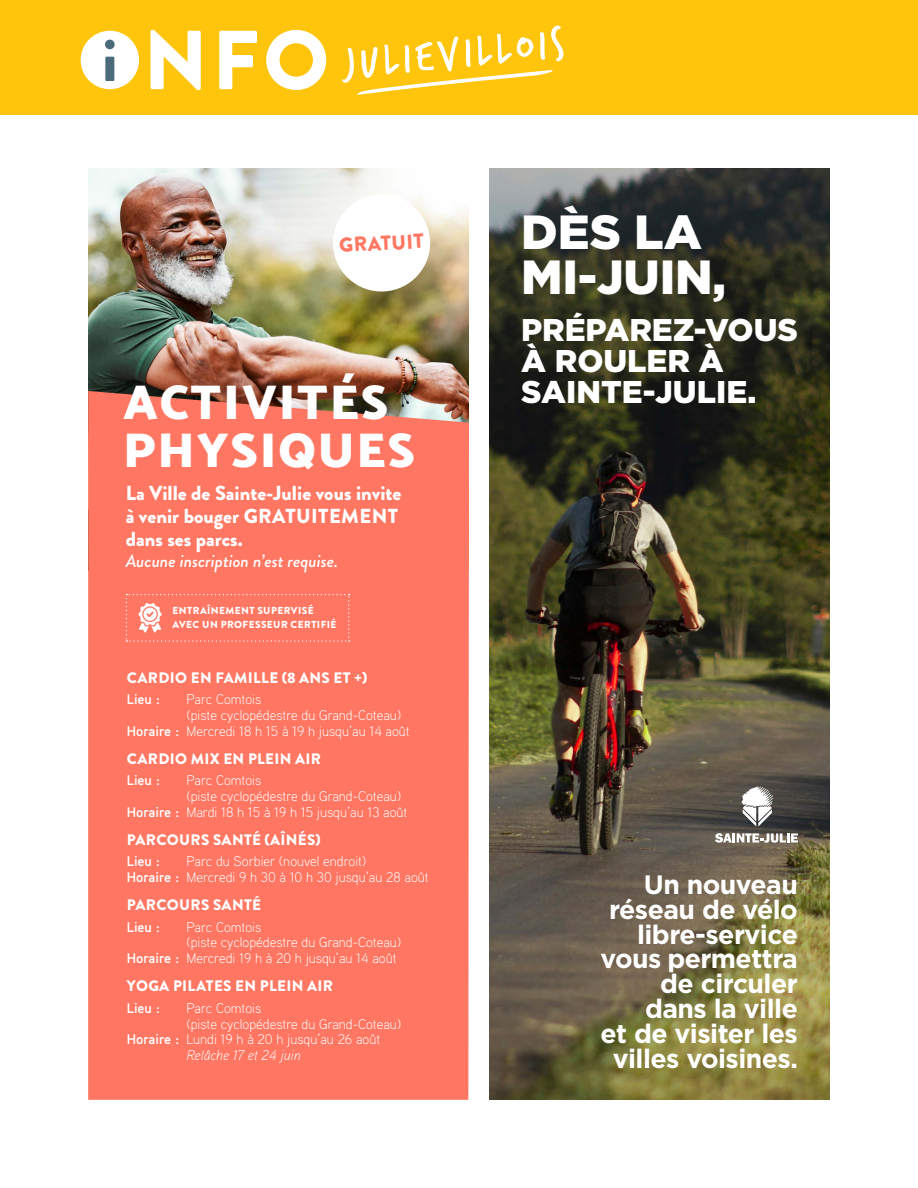
<style>
.page{position:relative;width:918px;height:1188px;background:#fff}
.page>*{position:absolute;margin:0;border:0;box-sizing:border-box;transform-origin:0 0}
.t1{font:900 83.55px "Brandon Grotesque";color:#fff}
.t2{font:900 49.05px/48px "Catamaran";letter-spacing:.04em;color:#fff}
.t3{font:900 47.85px/45.2px "Gotham";letter-spacing:-.005em;color:#fff}
.t4{font:47.1px "Trash Hand";color:#fff}
.t5{font:900 31.35px/31.3px "Gotham";color:#fff}
.t6{font:700 26.55px/24.9px "Gotham";letter-spacing:-.02em;color:#fff;text-align:right}
.t7{font:900 20.25px/22.8px "Brandon Grotesque";color:#fff}
.t8{font:900 20.25px "Brandon Grotesque";color:#ff7762}
.t9{font:italic 500 17.7px "Brandon Grotesque";color:#fff}
.t10{font:900 15.15px "Brandon Grotesque";letter-spacing:.02em;color:#fff}
.t11{font:300 13.95px/15.9px "Aaux Pro";color:#fff;text-align:center}
.t12{font:700 13.95px "Aaux Pro";color:#fff}
.t13{font:italic 300 13.95px "Aaux Pro";color:#fff}
.t14{font:900 10.2px/14px "Brandon Grotesque";letter-spacing:.04em;color:#fff}
.s1{font-size:60.9px;color:#4b6b7b}
.s2{font-weight:700}
</style>
<div class="page">
<div style="left:0;top:0;width:918px;height:114px;background:#ffc40c"></div>
<div style="left:81px;top:31px;width:58px;height:58px;background:#fff;border-radius:50%"></div>
<svg style="left:357px;top:70px;width:196px;height:25px"></svg>
<img style="left:88px;top:168px;width:381px;height:223px">
<div style="left:88px;top:391px;width:381px;height:709px;background:#ff7762"></div>
<svg style="left:332px;top:193px;width:99px;height:100px"></svg>
<svg style="left:126px;top:594px;width:224px;height:48px;background:#ff7e6a"></svg>
<img style="left:489px;top:168px;width:341px;height:932px">
<svg style="left:741px;top:786px;width:32px;height:41px"></svg>
<svg style="left:715px;top:833px;width:83px;height:10px"></svg>
<h1 class="t1" style="left:102px;top:1px;width:229px"><span class="s1">i</span> NFO</h1>
<h3 class="t4" style="left:343px;top:42px;width:221px;rotate:-6deg">juliEvillois</h3>
<h3 class="t8" style="left:338px;top:231px;width:86px;rotate:-3deg">GRATUIT</h3>
<h2 class="t2" style="left:123px;top:377px;width:293px">ACTIVITÉS<br>PHYSIQUES</h2>
<h3 class="t7" style="left:126px;top:482px;width:277px">La Ville de Sainte-Julie vous invite à venir bouger GRATUITEMENT dans ses parcs.</h3>
<p class="t9" style="left:126px;top:549px;width:214px">Aucune inscription n’est requise.</p>
<p class="t14" style="left:173px;top:604px;width:165px">ENTRAÎNEMENT SUPERVISÉ<br>AVEC UN PROFESSEUR CERTIFIÉ</p>
<p class="t10" style="left:127px;top:667px;width:242px">CARDIO EN FAMILLE (8 ANS ET +)</p>
<p class="t12" style="left:127px;top:690px;width:35px">Lieu :</p>
<p class="t11" style="left:186px;top:691px;width:76px">Parc Comtois</p>
<p class="t11" style="left:186px;top:707px;width:216px">(piste cyclopédestre du Grand-Coteau)</p>
<p class="t11" style="left:127px;top:723px;width:284px"><span class="s2">Horaire :</span> Mercredi 18 h 15 à 19 h jusqu’au 14 août</p>
<p class="t10" style="left:127px;top:748px;width:196px">CARDIO MIX EN PLEIN AIR</p>
<p class="t12" style="left:127px;top:772px;width:35px">Lieu :</p>
<p class="t11" style="left:186px;top:772px;width:76px">Parc Comtois</p>
<p class="t11" style="left:186px;top:788px;width:216px">(piste cyclopédestre du Grand-Coteau)</p>
<p class="t11" style="left:127px;top:804px;width:282px"><span class="s2">Horaire :</span> Mardi 18 h 15 à 19 h 15 jusqu’au 13 août</p>
<p class="t10" style="left:127px;top:829px;width:195px">PARCOURS SANTÉ (AÎNÉS)</p>
<p class="t12" style="left:127px;top:853px;width:35px">Lieu :</p>
<p class="t11" style="left:127px;top:853px;width:303px">Parc du Sorbier (nouvel endroit)<br><span class="s2">Horaire :</span> Mercredi 9 h 30 à 10 h 30 jusqu’au 28 août</p>
<p class="t10" style="left:127px;top:894px;width:136px">PARCOURS SANTÉ</p>
<p class="t12" style="left:127px;top:918px;width:35px">Lieu :</p>
<p class="t11" style="left:186px;top:918px;width:76px">Parc Comtois</p>
<p class="t11" style="left:186px;top:934px;width:216px">(piste cyclopédestre du Grand-Coteau)</p>
<p class="t11" style="left:127px;top:950px;width:271px"><span class="s2">Horaire :</span> Mercredi 19 h à 20 h jusqu’au 14 août</p>
<p class="t10" style="left:127px;top:975px;width:207px">YOGA PILATES EN PLEIN AIR</p>
<p class="t12" style="left:127px;top:999px;width:35px">Lieu :</p>
<p class="t11" style="left:186px;top:999px;width:76px">Parc Comtois</p>
<p class="t11" style="left:186px;top:1015px;width:216px">(piste cyclopédestre du Grand-Coteau)</p>
<p class="t11" style="left:127px;top:1031px;width:255px"><span class="s2">Horaire :</span> Lundi 19 h à 20 h jusqu’au 26 août</p>
<p class="t13" style="left:186px;top:1047px;width:116px">Relâche 17 et 24 juin</p>
<h3 class="t3" style="left:521px;top:209px;width:207px">DÈS LA<br>MI-JUIN,</h3>
<h3 class="t5" style="left:521px;top:314px;width:278px">PRÉPAREZ-VOUS<br>À ROULER À<br>SAINTE-JULIE.</h3>
<h3 class="t6" style="left:600px;top:872px;width:199px">Un nouveau réseau de vélo libre-service vous permettra de circuler dans la ville<br>et de visiter les villes voisines.</h3>
</div>
